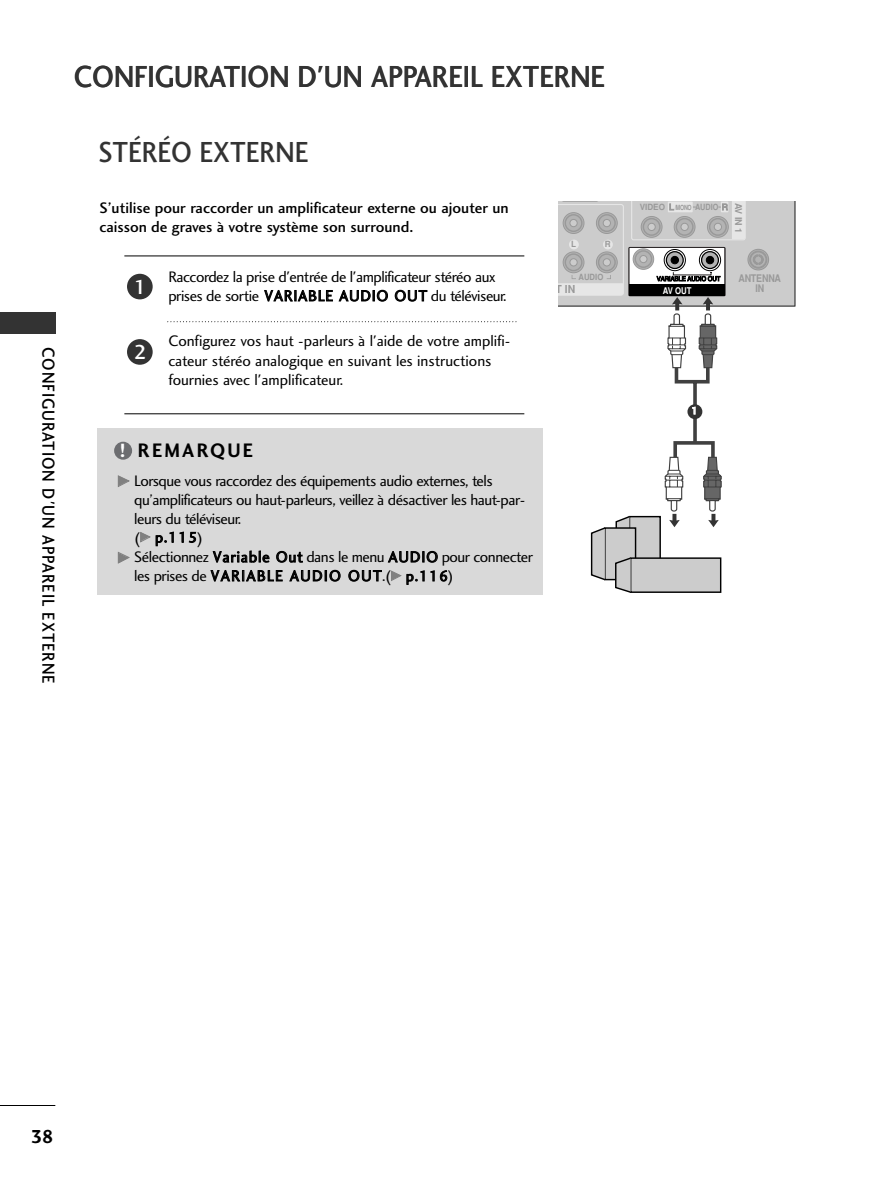
<style>
.page{position:relative;width:893px;height:1191px;background:#fff}
.page>*{position:absolute;margin:0;border:0;box-sizing:border-box;transform-origin:0 0}
.t1{font:31.5px "Charlotte Sans Medium Plain";color:#333;scale:.9 1}
.t2{font:30px "Charlotte Sans Medium Plain";color:#333;scale:.9 1}
.t3{font:21px "Charlotte Sans Medium Plain";color:#fff}
.t4{font:20.25px "Charlotte Sans Bold Plain";letter-spacing:.12em;color:#000;scale:.95 1}
.t5{font:19.5px "Charlotte Sans Bold Plain";color:#000}
.t6{font:18px "Charlotte Sans Medium Plain";letter-spacing:.06em;color:#000;scale:.9 1}
.t7{font:15.75px/18.9px "Charlotte Sans Book Plain";letter-spacing:-.03em;color:#000}
.t8{font:15.75px/19.5px "Charlotte Sans Book Plain";letter-spacing:-.005em;color:#000}
.t9{font:15.75px/19.5px "Charlotte Sans Medium Plain";color:#000}
.t10{font:15px "Charlotte Sans Book Plain";color:#000}
.t11{font:700 10.95px "Helvetica";color:#999;scale:.95 1}
.t12{font:700 10.5px "Helvetica";letter-spacing:-.02em;color:#999;scale:.85 1}
.t13{font:10.5px "Charlotte Sans Medium Plain";color:#fff}
.t14{font:700 9.45px "Helvetica";color:#999;scale:.95 1}
.t15{font:700 9.3px "Helvetica";color:#fff;scale:.83 1}
.t16{font:700 8.55px "Helvetica";color:#999;scale:.95 1}
.t17{font:700 8.55px "Helvetica";color:#999;scale:.9 1}
.t18{font:6.45px "Helvetica";color:#231f20;scale:.91 1}
.s1{font-size:19.95px;color:#fff}
.s2{font-size:15.75px}
.s3{font-family:"FZDING33";font-size:10.5px;color:#808080}
.s4{font-size:15px}
.s5{font-size:7.05px}
</style>
<div class="page">
<hr style="left:0;top:1105px;width:55px;height:1px;background:#000">
<div style="left:0;top:313px;width:55px;height:21px;background:#333"></div>
<div style="left:628px;top:516px;width:33px;height:53px;background:#ccc;border:1px solid #000"></div>
<div style="left:604px;top:527px;width:32px;height:53px;background:#ccc;border:1px solid #000"></div>
<svg style="left:590px;top:527px;width:16px;height:54px"></svg>
<div style="left:630px;top:557px;width:91px;height:36px;background:#ccc;border:1px solid #000"></div>
<svg style="left:614px;top:515px;width:18px;height:78px"></svg>
<svg style="left:558px;top:201px;width:237px;height:247px"></svg>
<div style="left:673px;top:441px;width:41px;height:20px;border:4px solid #404040"></div>
<svg style="left:664px;top:456px;width:20px;height:71px"></svg>
<svg style="left:702px;top:456px;width:20px;height:71px"></svg>
<div style="left:97px;top:429px;width:445px;height:166px;background:#d9d9d9"></div>
<div style="left:114px;top:442px;width:18px;height:18px;background:#6c6d70;border-radius:50%"></div>
<hr style="left:124px;top:256px;width:400px;height:1px;background:#000">
<hr style="left:124px;top:414px;width:400px;height:1px;background:#000">
<svg style="left:168px;top:321px;width:349px;height:1px"></svg>
<div style="left:127px;top:339px;width:26px;height:26px;background:#333;border-radius:50%"></div>
<div style="left:127px;top:274px;width:26px;height:25px;background:#333;border-radius:50%"></div>
<div style="left:687px;top:404px;width:15px;height:15px;background:#333;border-radius:50%"></div>
<p class="t6" style="left:55px;top:347px;width:375px;rotate:90deg">CONFIGURATION D'UN APPAREIL EXTERNE</p>
<h1 class="t1" style="left:74px;top:64px;width:591px">CONFIGURATION D'UN APPAREIL EXTERNE</h1>
<h2 class="t2" style="left:99px;top:141px;width:234px">STÉRÉO EXTERNE</h2>
<p class="t9" style="left:99px;top:199px;width:411px">S’utilise pour raccorder un amplificateur externe ou ajouter un caisson de graves à votre système son surround.</p>
<p class="t7" style="left:168px;top:268px;width:340px;line-height:19.5px">Raccordez la prise d'entrée de l'amplificateur stéréo aux prises de sortie VARIABLE AUDIO OUT du téléviseur.</p>
<p class="t8" style="left:168px;top:333px;width:343px">Configurez vos haut -parleurs à l'aide de votre amplifi&shy;cateur stéréo analogique en suivant les instructions fournies avec l'amplificateur.</p>
<h3 class="t3" style="left:134px;top:279px;width:14px">1</h3>
<h3 class="t3" style="left:134px;top:344px;width:14px">2</h3>
<p class="t4" style="left:120px;top:443px;width:142px"><span class="s1">!</span> REMARQUE</p>
<p class="t7" style="left:134px;top:473px;width:392px;text-indent:-17px"><sub>G</sub> Lorsque vous raccordez des équipements audio externes, tels qu’amplificateurs ou haut-parleurs, veillez à désactiver les haut-par&shy;leurs du téléviseur.</p>
<p class="t10" style="left:134px;top:532px;width:70px"><span class="s2">(</span><span class="s3">G</span> p.115<span class="s2">)</span></p>
<p class="t7" style="left:134px;top:549px;width:400px;text-indent:-17px"><sub>G</sub> Sélectionnez Variable Out dans le menu AUDIO pour connecter les prises de VARIABLE AUDIO OUT.(<span class="s3">G</span> <span class="s4">p.116</span>)</p>
<p class="t16" style="left:571px;top:241px;width:7px">L</p>
<p class="t16" style="left:605px;top:241px;width:8px">R</p>
<p class="t17" style="left:578px;top:274px;width:29px">AUDIO</p>
<p class="t11" style="left:555px;top:285px;width:22px">T IN</p>
<p class="t16" style="left:639px;top:204px;width:84px">VIDEO <span class="s5">/MONO</span> AUDIO</p>
<p class="t14" style="left:742px;top:203px;width:34px;rotate:90deg">AV IN 1</p>
<p class="t18" style="left:656px;top:276px;width:71px">VARIABLE AUDIO OUT</p>
<p class="t12" style="left:738px;top:275px;width:52px">ANTENNA</p>
<p class="t15" style="left:662px;top:288px;width:36px">AV OUT</p>
<p class="t12" style="left:755px;top:285px;width:12px">IN</p>
<p class="t13" style="left:691px;top:407px;width:8px">1</p>
<p class="t5" style="left:31px;top:1129px;width:25px">38</p>
</div>
